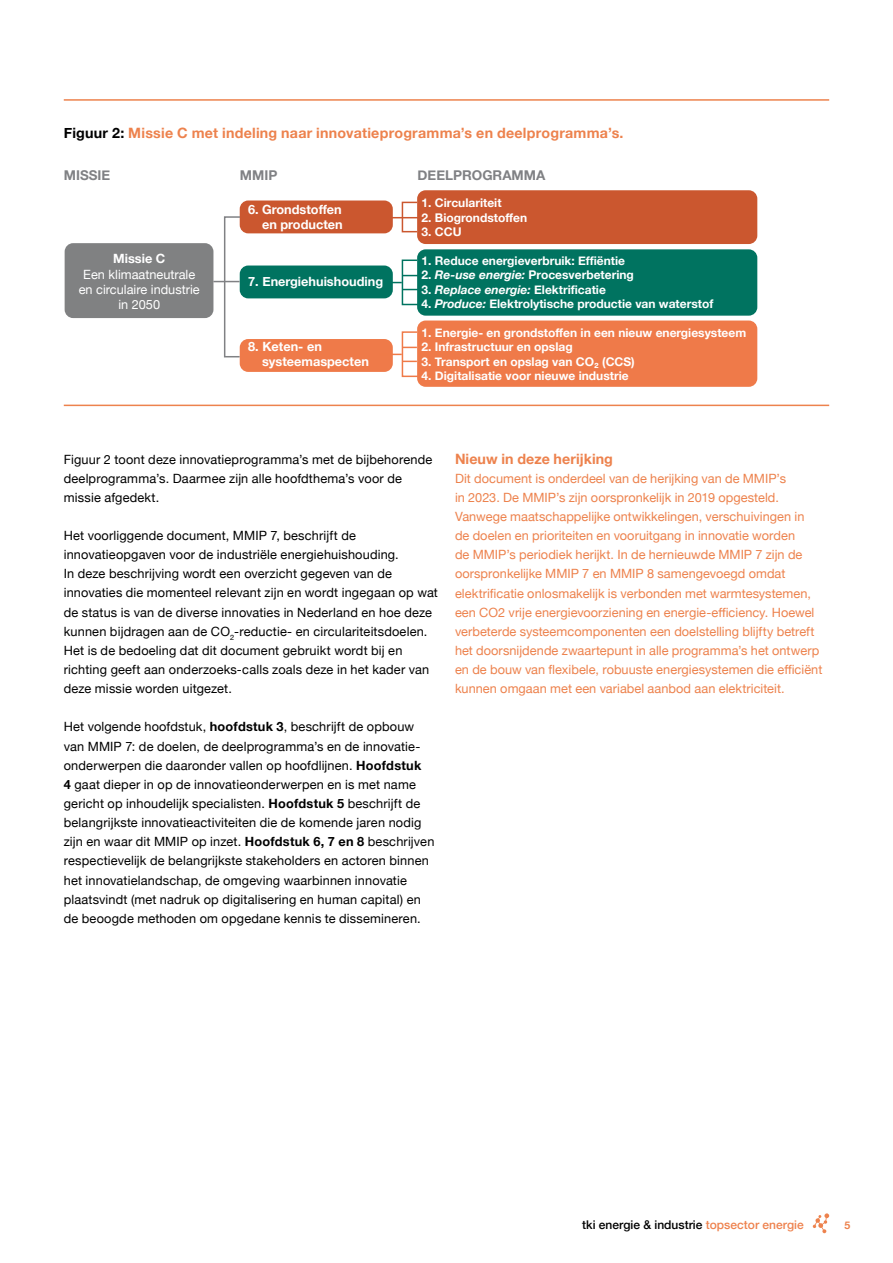
<style>
.page{position:relative;width:893px;height:1263px;background:#fff}
.page>*{position:absolute;margin:0;border:0;box-sizing:border-box;transform-origin:0 0}
.t1{font:700 14.25px "Helvetica Neue";letter-spacing:.015em;color:#ed824d}
.t2{font:700 13.5px "Helvetica Neue";color:#808184}
.t3{font:12.75px/19.2px "Helvetica Neue";letter-spacing:.015em;color:#000}
.t4{font:12.75px/19.2px "Helvetica Neue";letter-spacing:.005em;color:#ed824d}
.t5{font:700 12.75px/15.3px "Helvetica Neue";color:#fff;text-align:right}
.t6{font:12.75px/15.3px "Helvetica Neue";color:#fff;text-align:center}
.t7{font:700 12px "Helvetica Neue";color:#fff}
.t8{font:500 12px "Helvetica Neue";color:#000}
.t9{font:700 10.5px "Helvetica Neue";color:#ed824d}
.s1{color:#000}
.s2{font-style:italic}
.s3{font-weight:700}
.s4{color:#ee824e}
</style>
<div class="page">
<svg style="left:813px;top:1213px;width:16px;height:20px"></svg>
<div style="left:240px;top:200px;width:153px;height:33px;background:#cb572f;border-radius:9px"></div>
<div style="left:240px;top:265px;width:153px;height:33px;background:#007360;border-radius:9px"></div>
<div style="left:240px;top:339px;width:153px;height:33px;background:#ef7a49;border-radius:9px"></div>
<div style="left:417px;top:190px;width:340px;height:54px;background:#cb572f;border-radius:9px"></div>
<div style="left:417px;top:249px;width:340px;height:67px;background:#007360;border-radius:9px"></div>
<div style="left:417px;top:320px;width:340px;height:67px;background:#ef7a49;border-radius:9px"></div>
<div style="left:65px;top:243px;width:148px;height:75px;background:#808182;border-radius:9px"></div>
<div style="left:224px;top:216px;width:17px;height:141px;border:2px solid #808184"></div>
<div style="left:402px;top:202px;width:16px;height:30px;border:2px solid #cb572f"></div>
<hr style="left:354px;top:217px;width:65px;height:1px;background:#cb572f">
<svg style="left:389px;top:259px;width:29px;height:47px"></svg>
<svg style="left:379px;top:331px;width:39px;height:47px"></svg>
<svg style="left:213px;top:281px;width:27px;height:1px"></svg>
<hr style="left:64px;top:99px;width:765px;height:2px;background:#ed824d">
<hr style="left:64px;top:405px;width:765px;height:1px;background:#ed824d">
<p class="t1" style="left:64px;top:122px;width:561px"><span class="s1">Figuur 2:</span> Missie C met indeling naar innovatieprogramma’s en deelprogramma’s.</p>
<p class="t2" style="left:64px;top:164px;width:48px">MISSIE</p>
<p class="t2" style="left:240px;top:164px;width:39px">MMIP</p>
<p class="t2" style="left:418px;top:164px;width:129px">DEELPROGRAMMA</p>
<p class="t5" style="left:113px;top:251px;width:54px">Missie C</p>
<p class="t6" style="left:79px;top:267px;width:122px">Een klimaatneutrale en circulaire industrie in 2050</p>
<p class="t5" style="left:248px;top:202px;width:96px">6. Grondstoffen en producten</p>
<p class="t5" style="left:248px;top:274px;width:136px">7. Energiehuishouding</p>
<p class="t5" style="left:262px;top:339px;width:108px;text-align:left;text-indent:-14px">8. Keten- en systeemaspecten</p>
<p class="t7" style="left:422px;top:193px;width:81px">1. Circulariteit</p>
<p class="t7" style="left:422px;top:208px;width:107px">2. Biogrondstoffen</p>
<p class="t7" style="left:422px;top:222px;width:42px">3. CCU</p>
<p class="t7" style="left:422px;top:251px;width:205px">1. Reduce energieverbruik: Effiëntie</p>
<p class="t7" style="left:422px;top:265px;width:214px">2. <span class="s2">Re-use energie:</span> Procesverbetering</p>
<p class="t7" style="left:422px;top:280px;width:186px">3. <span class="s2">Replace energie:</span> Elektrificatie</p>
<p class="t7" style="left:422px;top:294px;width:293px">4. <span class="s2">Produce:</span> Elektrolytische productie van waterstof</p>
<p class="t7" style="left:422px;top:323px;width:326px">1. Energie- en grondstoffen in een nieuw energiesysteem</p>
<p class="t7" style="left:422px;top:337px;width:153px">2. Infrastructuur en opslag</p>
<p class="t7" style="left:422px;top:352px;width:215px">3. Transport en opslag van CO₂ (CCS)</p>
<p class="t7" style="left:422px;top:366px;width:209px">4. Digitalisatie voor nieuwe industrie</p>
<p class="t3" style="left:64px;top:450px;width:370px">Figuur 2 toont deze innovatieprogramma’s met de bijbehorende deelprogramma’s. Daarmee zijn alle hoofdthema’s voor de missie afgedekt.</p>
<p class="t3" style="left:64px;top:527px;width:376px">Het voorliggende document, MMIP 7, beschrijft de innovatieopgaven voor de industriële energiehuishouding.<br>In deze beschrijving wordt een overzicht gegeven van de innovaties die momenteel relevant zijn en wordt ingegaan op wat de status is van de diverse innovaties in Nederland en hoe deze kunnen bijdragen aan de CO<sub>2</sub>-reductie- en circulariteitsdoelen.<br>Het is de bedoeling dat dit document gebruikt wordt bij en richting geeft aan onderzoeks-calls zoals deze in het kader van deze missie worden uitgezet.</p>
<p class="t3" style="left:64px;top:718px;width:372px">Het volgende hoofdstuk, <span class="s3">hoofdstuk 3</span>, beschrijft de opbouw van MMIP 7: de doelen, de deelprogramma’s en de innovatie&shy;onderwerpen die daaronder vallen op hoofdlijnen. <span class="s3">Hoofdstuk<br>4</span> gaat dieper in op de innovatieonderwerpen en is met name gericht op inhoudelijk specialisten. <span class="s3">Hoofdstuk 5</span> beschrijft de belangrijkste innovatieactiviteiten die de komende jaren nodig zijn en waar dit MMIP op inzet. <span class="s3">Hoofdstuk 6, 7 en 8</span> beschrijven respectievelijk de belangrijkste stakeholders en actoren binnen het innovatielandschap, de omgeving waarbinnen innovatie plaatsvindt (met nadruk op digitalisering en human capital) en de beoogde methoden om opgedane kennis te dissemineren.</p>
<p class="t1" style="left:455px;top:447px;width:159px">Nieuw in deze herijking</p>
<p class="t4" style="left:455px;top:469px;width:369px">Dit document is onderdeel van de herijking van de MMIP’s<br>in 2023. De MMIP’s zijn oorspronkelijk in 2019 opgesteld.<br>Vanwege maatschappelijke ontwikkelingen, verschuivingen in<br>de doelen en prioriteiten en vooruitgang in innovatie worden<br>de MMIP’s periodiek herijkt. In de hernieuwde MMIP 7 zijn de oorspronkelijke MMIP 7 en MMIP 8 samengevoegd omdat elektrificatie onlosmakelijk is verbonden met warmtesystemen, een CO2 vrije energievoorziening en energie-efficiency. Hoewel verbeterde systeemcomponenten een doelstelling blijfty betreft het doorsnijdende zwaartepunt in alle programma’s het ontwerp en de bouw van flexibele, robuuste energiesystemen die efficiënt kunnen omgaan met een variabel aanbod aan elektriciteit.</p>
<p class="t8" style="left:582px;top:1215px;width:223px">tki energie &amp; industrie <span class="s4">topsector energie</span></p>
<p class="t9" style="left:845px;top:1217px;width:7px">5</p>
</div>
